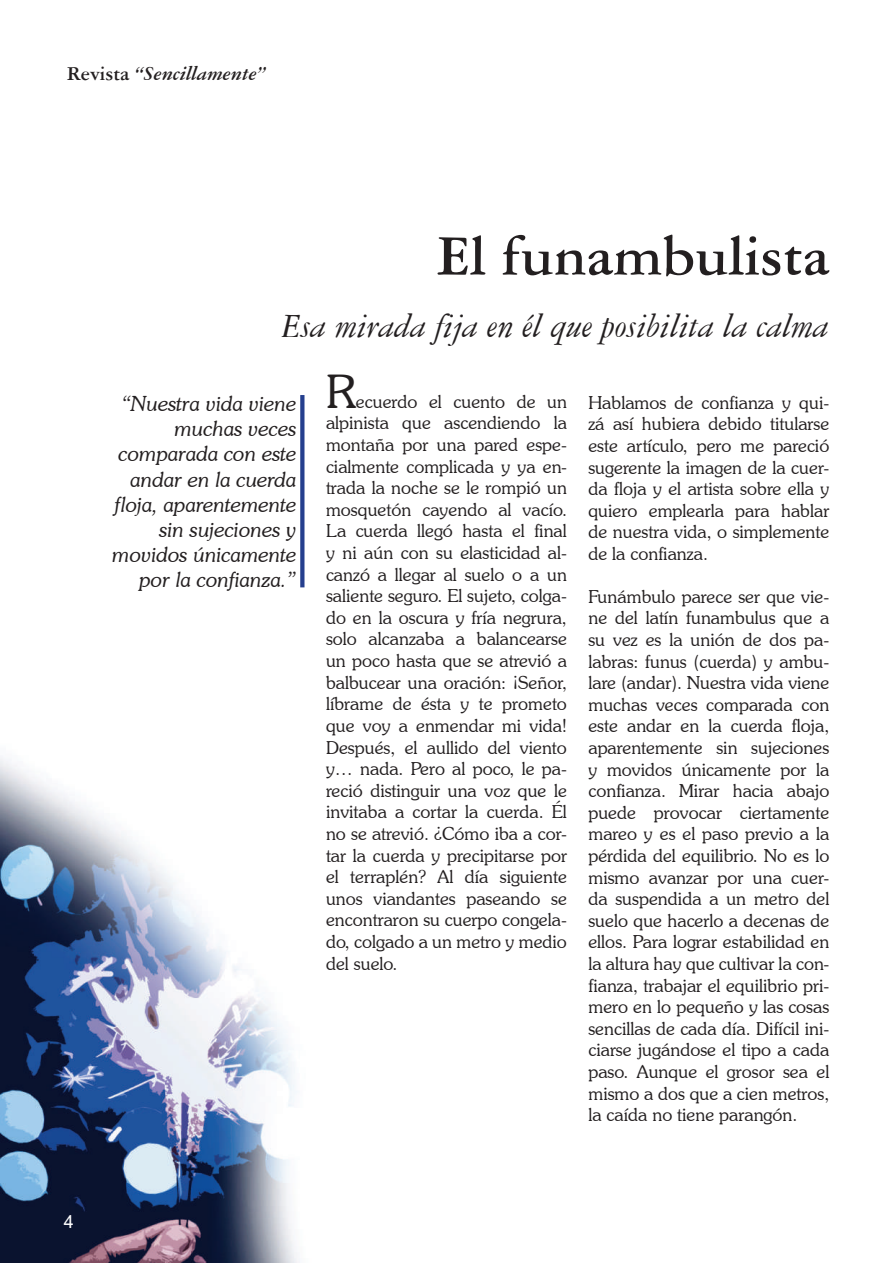
<style>
.page{position:relative;width:893px;height:1263px;background:#fff}
.page>*{position:absolute;margin:0;border:0;box-sizing:border-box;transform-origin:0 0}
.t1{font:700 60px "American Garamond BT";color:#231f20}
.t2{font:300 46.5px "Souvenir IT Cby BT";color:#231f20}
.t3{font:italic 36px "American Garamond BT";color:#231f20}
.t4{font:italic 300 21px/25.2px "Souvenir IT Cby BT";color:#231f20;text-align:right}
.t5{font:italic 700 21px "American Garamond BT";color:#231f20}
.t6{font:300 18px/21.6px "Souvenir IT Cby BT";color:#231f20;text-align:justify}
.t7{font:18px "Arial";color:#fff}
.s1{font-style:normal}
</style>
<div class="page">
<img style="left:0;top:757px;width:298px;height:506px">
<svg style="left:300px;top:395px;width:4px;height:192px"></svg>
<p class="t5" style="left:67px;top:61px;width:200px"><span class="s1">Revista</span> “Sencillamente”</p>
<h1 class="t1" style="left:437px;top:219px;width:394px">El funambulista</h1>
<h3 class="t3" style="left:282px;top:305px;width:549px">Esa mirada fija en él que posibilita la calma</h3>
<p class="t7" style="left:64px;top:1209px;width:12px">4</p>
<p class="t4" style="left:112px;top:391px;width:186px">“Nuestra vida viene muchas veces comparada con este andar en la cuerda floja, aparentemente sin sujeciones y movidos únicamente por la confianza.”</p>
<h2 class="t2" style="left:326px;top:363px;width:31px">R</h2>
<p class="t6" style="left:326px;top:390px;width:242px;text-indent:30px">ecuerdo el cuento de un alpinista que ascendiendo la montaña por una pared espe&shy;cialmente complicada y ya en&shy;trada la noche se le rompió un mosquetón cayendo al vacío.<br>La cuerda llegó hasta el final y ni aún con su elasticidad al&shy;canzó a llegar al suelo o a un saliente seguro. El sujeto, colga&shy;do en la oscura y fría negrura, solo alcanzaba a balancearse un poco hasta que se atrevió a balbucear una oración: ¡Señor, líbrame de ésta y te prometo que voy a enmendar mi vida!<br>Después, el aullido del viento y… nada. Pero al poco, le pa&shy;reció distinguir una voz que le invitaba a cortar la cuerda. Él no se atrevió. ¿Cómo iba a cor&shy;tar la cuerda y precipitarse por el terraplén? Al día siguiente unos viandantes paseando se encontraron su cuerpo congela&shy;do, colgado a un metro y medio del suelo.</p>
<p class="t6" style="left:588px;top:391px;width:242px">Hablamos de confianza y qui&shy;zá así hubiera debido titularse este artículo, pero me pareció sugerente la imagen de la cuer&shy;da floja y el artista sobre ella y quiero emplearla para hablar de nuestra vida, o simplemente de la confianza.</p>
<p class="t6" style="left:588px;top:585px;width:242px">Funámbulo parece ser que vie&shy;ne del latín funambulus que a su vez es la unión de dos pa&shy;labras: funus (cuerda) y ambu&shy;lare (andar). Nuestra vida viene muchas veces comparada con este andar en la cuerda floja, aparentemente sin sujeciones y movidos únicamente por la confianza. Mirar hacia abajo puede provocar ciertamente mareo y es el paso previo a la pérdida del equilibrio. No es lo mismo avanzar por una cuer&shy;da suspendida a un metro del suelo que hacerlo a decenas de ellos. Para lograr estabilidad en la altura hay que cultivar la con&shy;fianza, trabajar el equilibrio pri&shy;mero en lo pequeño y las cosas sencillas de cada día. Difícil ini&shy;ciarse jugándose el tipo a cada paso. Aunque el grosor sea el mismo a dos que a cien metros, la caída no tiene parangón.</p>
</div>
